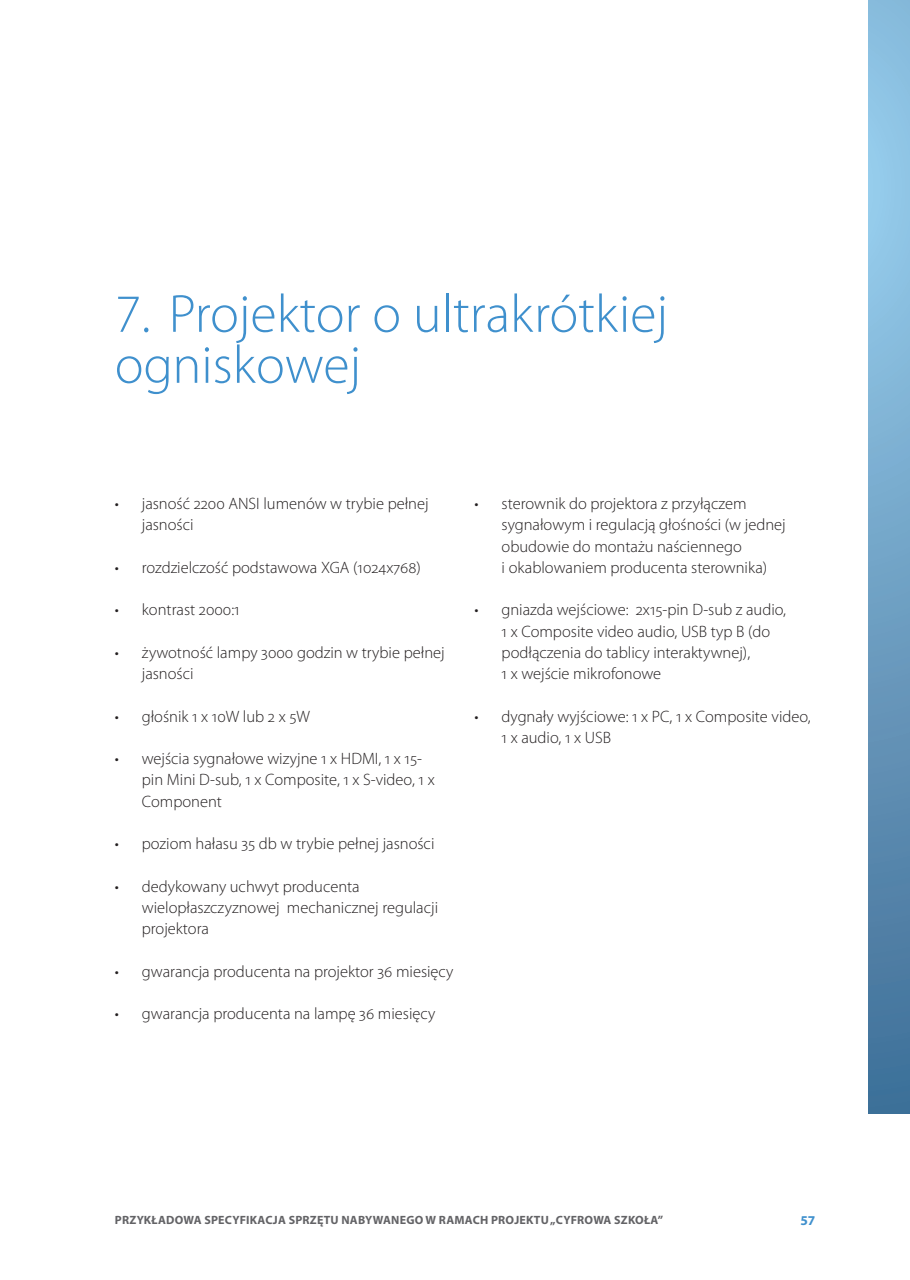
<style>
.page{position:relative;width:910px;height:1280px;background:#fff}
.page>*{position:absolute;margin:0;border:0;box-sizing:border-box;transform-origin:0 0}
.t1{font:300 54px/51px "Myriad Pro";color:#3f90cd}
.t2{font:300 16.5px/21.3px "Myriad Pro";color:#231f20}
.t3{font:700 13.5px "Myriad Pro";color:#3f90cd}
.t4{font:700 12px "Myriad Pro";letter-spacing:.02em;color:#636366}
</style>
<div class="page">
<svg style="left:868px;top:0;width:42px;height:1114px;background:#70a2c5"></svg>
<h1 class="t1" style="left:115px;top:292px;width:555px">7. Projektor o ultrakrótkiej ogniskowej</h1>
<p class="t2" style="left:142px;top:494px;width:288px;text-indent:-27px">• jasność 2200 ANSI lumenów w trybie pełnej jasności</p>
<p class="t2" style="left:115px;top:558px;width:308px">• rozdzielczość podstawowa XGA (1024x768)</p>
<p class="t2" style="left:115px;top:600px;width:126px">• kontrast 2000:1</p>
<p class="t2" style="left:142px;top:643px;width:304px;text-indent:-27px">• żywotność lampy 3000 godzin w trybie pełnej jasności</p>
<p class="t2" style="left:115px;top:707px;width:197px">• głośnik 1 x 10W lub 2 x 5W</p>
<p class="t2" style="left:142px;top:749px;width:294px;text-indent:-27px">• wejścia sygnałowe wizyjne 1 x HDMI, 1 x 15- pin Mini D-sub, 1 x Composite, 1 x S-video, 1 x<br>Component</p>
<p class="t2" style="left:115px;top:834px;width:321px">• poziom hałasu 35 db w trybie pełnej jasności</p>
<p class="t2" style="left:142px;top:877px;width:298px;text-indent:-27px">• dedykowany uchwyt producenta wielopłaszczyznowej mechanicznej regulacji projektora</p>
<p class="t2" style="left:115px;top:962px;width:340px">• gwarancja producenta na projektor 36 miesięcy</p>
<p class="t2" style="left:115px;top:1004px;width:322px">• gwarancja producenta na lampę 36 miesięcy</p>
<p class="t2" style="left:502px;top:494px;width:286px;text-indent:-27px">• sterownik do projektora z przyłączem sygnałowym i regulacją głośności (w jednej obudowie do montażu naściennego<br>i okablowaniem producenta sterownika)</p>
<p class="t2" style="left:502px;top:600px;width:286px;text-indent:-27px">• gniazda wejściowe: 2x15-pin D-sub z audio, 1 x Composite video audio, USB typ B (do podłączenia do tablicy interaktywnej),<br>1 x wejście mikrofonowe</p>
<p class="t2" style="left:502px;top:707px;width:311px;text-indent:-27px">• dygnały wyjściowe: 1 x PC, 1 x Composite video,<br>1 x audio, 1 x USB</p>
<p class="t4" style="left:115px;top:1215px;width:550px">PRZYKŁADOWA SPECYFIKACJA SPRZĘTU NABYWANEGO W RAMACH PROJEKTU „CYFROWA SZKOŁA”</p>
<p class="t3" style="left:800px;top:1215px;width:16px">57</p>
</div>
